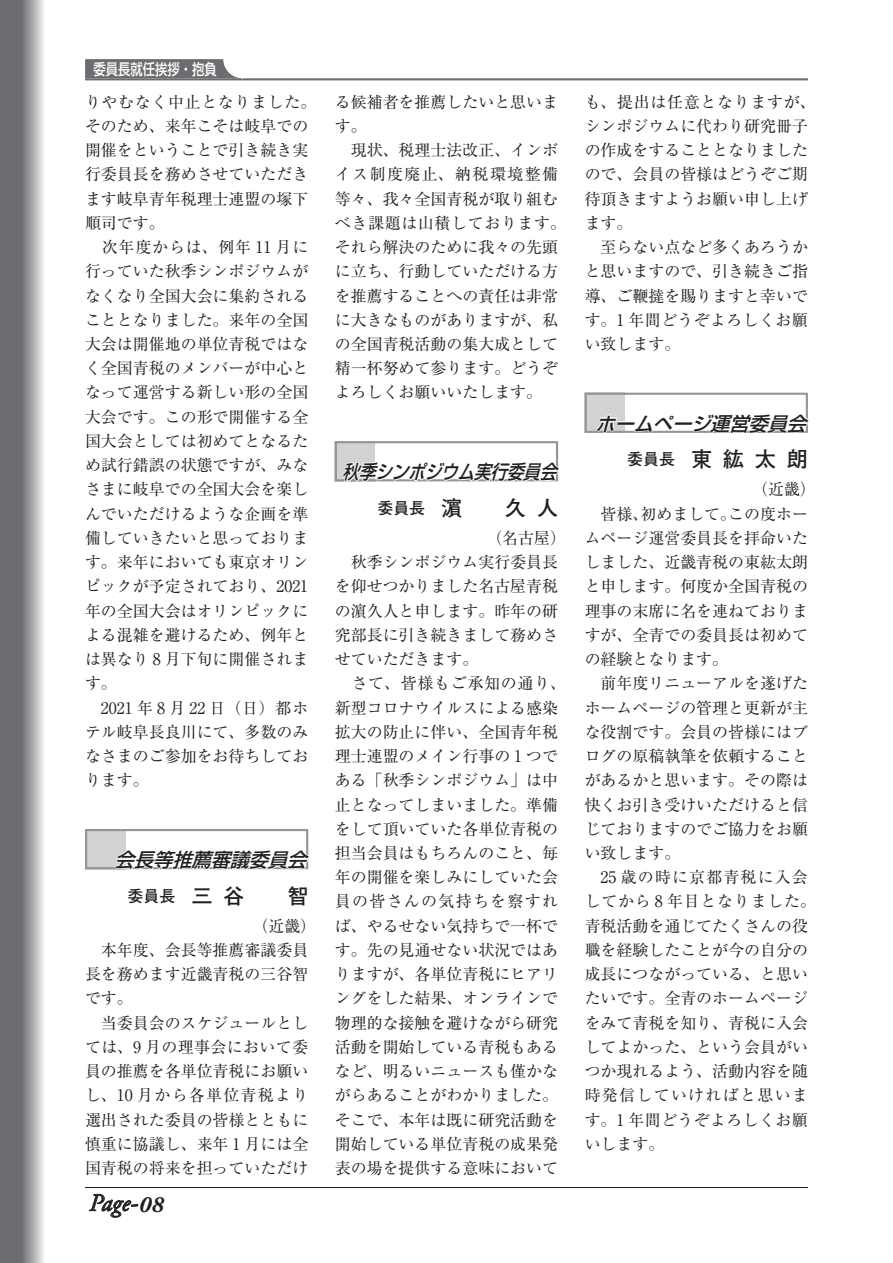
<style>
.page{position:relative;width:893px;height:1263px;background:#fff}
.page>*{position:absolute;margin:0;border:0;box-sizing:border-box;transform-origin:0 0}
.t1{font:italic 24.45px "Adobe Garamond Pro";color:#231f20}
.t2{font:italic 500 19.2px "Shin Go Pr 6 N";color:#231f20}
.t3{font:italic 500 19.2px "Shin Go Pr 6 N";color:#231f20;scale:.86 1}
.t4{font:15.9px/24.3px "Ryumin Pr 6 N";color:#231f20}
.t5{font:700 15.9px "Futo Go B101 Pro";color:#231f20}
.t6{font:500 15.45px "Shin Go Pr 6 N";color:#fff;scale:.8 1}
.s1{font-size:21.3px}
.s2{font-weight:700;font-size:23.4px}
</style>
<div class="page">
<svg style="left:0;top:0;width:44px;height:1263px;background:#8c8d90"></svg>
<hr style="left:85px;top:78px;width:723px;height:2px;background:#6c6d70">
<svg style="left:85px;top:59px;width:158px;height:20px;background:#7c7d7f"></svg>
<div style="left:85px;top:829px;width:40px;height:40px;background:#d1d2d4"></div>
<div style="left:85px;top:829px;width:223px;height:40px;border:2px solid #939598"></div>
<svg style="left:114px;top:848px;width:195px;height:22px"></svg>
<div style="left:335px;top:441px;width:40px;height:40px;background:#d1d2d4"></div>
<div style="left:335px;top:441px;width:223px;height:40px;border:2px solid #939598"></div>
<svg style="left:342px;top:460px;width:217px;height:22px"></svg>
<div style="left:585px;top:393px;width:40px;height:40px;background:#d1d2d4"></div>
<div style="left:585px;top:393px;width:223px;height:40px;border:2px solid #939598"></div>
<svg style="left:594px;top:412px;width:214px;height:21px"></svg>
<svg style="left:89px;top:1194px;width:49px;height:23px"></svg>
<hr style="left:85px;top:1187px;width:723px;height:1px;background:#231f20">
<p class="t6" style="left:94px;top:57px;width:156px">委員長就任挨拶・抱負</p>
<p class="t4" style="left:85px;top:89px;width:233px">りやむなく中止となりました。そのため、来年こそは岐阜での開催をということで引き続き実行委員長を務めさせていただきます岐阜青年税理士連盟の塚下順司です。<br>　次年度からは、例年 11 月に行っていた秋季シンポジウムがなくなり全国大会に集約されることとなりました。来年の全国大会は開催地の単位青税ではなく全国青税のメンバーが中心となって運営する新しい形の全国大会です。この形で開催する全国大会としては初めてとなるため試行錯誤の状態ですが、みなさまに岐阜での全国大会を楽しんでいただけるような企画を準備していきたいと思っております。来年においても東京オリンピックが予定されており、2021年の全国大会はオリンピックによる混雑を避けるため、例年とは異なり 8 月下旬に開催されます。<br>　2021 年 8 月 22 日（日）都ホテル岐阜長良川にて、多数のみなさまのご参加をお待ちしております。</p>
<p class="t2" style="left:115px;top:844px;width:201px">会長等推薦審議委員会</p>
<p class="t5" style="left:128px;top:883px;width:182px">委員長　<span class="s1">三谷　智</span></p>
<p class="t4" style="left:85px;top:913px;width:233px;text-indent:167px">（近畿）　本年度、会長等推薦審議委員長を務めます近畿青税の三谷智です。<br>　当委員会のスケジュールとしては、9 月の理事会において委員の推薦を各単位青税にお願いし、10 月から各単位青税より選出された委員の皆様とともに慎重に協議し、来年 1 月には全国青税の将来を担っていただけ</p>
<h1 class="t1" style="left:89px;top:1188px;width:76px">Page-<span class="s2">08</span></h1>
<p class="t4" style="left:335px;top:89px;width:233px">る候補者を推薦したいと思います。<br>　現状、税理士法改正、インボイス制度廃止、納税環境整備等々、我々全国青税が取り組むべき課題は山積しております。それら解決のために我々の先頭に立ち、行動していただける方を推薦することへの責任は非常に大きなものがありますが、私の全国青税活動の集大成として精一杯努めて参ります。どうぞよろしくお願いいたします。</p>
<p class="t3" style="left:342px;top:456px;width:259px">秋季シンポジウム実行委員会</p>
<p class="t5" style="left:377px;top:495px;width:182px">委員長　<span class="s1">濵　久人</span></p>
<p class="t4" style="left:335px;top:525px;width:233px;text-indent:151px">（名古屋）　秋季シンポジウム実行委員長を仰せつかりました名古屋青税の濵久人と申します。昨年の研究部長に引き続きまして務めさせていただきます。<br>　さて、皆様もご承知の通り、新型コロナウイルスによる感染拡大の防止に伴い、全国青年税理士連盟のメイン行事の 1 つである「秋季シンポジウム」は中止となってしまいました。準備をして頂いていた各単位青税の担当会員はもちろんのこと、毎年の開催を楽しみにしていた会員の皆さんの気持ちを察すれば、やるせない気持ちで一杯です。先の見通せない状況ではありますが、各単位青税にヒアリングをした結果、オンラインで物理的な接触を避けながら研究活動を開始している青税もあるなど、明るいニュースも僅かながらあることがわかりました。そこで、本年は既に研究活動を開始している単位青税の成果発表の場を提供する意味において</p>
<p class="t4" style="left:585px;top:89px;width:233px">も、提出は任意となりますが、シンポジウムに代わり研究冊子の作成をすることとなりましたので、会員の皆様はどうぞご期待頂きますようお願い申し上げます。<br>　至らない点など多くあろうかと思いますので、引き続きご指導、ご鞭撻を賜りますと幸いです。1 年間どうぞよろしくお願い致します。</p>
<p class="t2" style="left:595px;top:407px;width:220px">ホームページ運営委員会</p>
<p class="t5" style="left:627px;top:447px;width:182px">委員長　<span class="s1">東紘太朗</span></p>
<p class="t4" style="left:585px;top:476px;width:233px;text-indent:167px">（近畿）　皆様、初めまして。この度ホームページ運営委員長を拝命いたしました、近畿青税の東紘太朗と申します。何度か全国青税の理事の末席に名を連ねておりますが、全青での委員長は初めての経験となります。<br>　前年度リニューアルを遂げたホームページの管理と更新が主な役割です。会員の皆様にはブログの原稿執筆を依頼することがあるかと思います。その際は快くお引き受けいただけると信じておりますのでご協力をお願い致します。<br>　25 歳の時に京都青税に入会してから 8 年目となりました。青税活動を通じてたくさんの役職を経験したことが今の自分の成長につながっている、と思いたいです。全青のホームページをみて青税を知り、青税に入会してよかった、という会員がいつか現れるよう、活動内容を随時発信していければと思います。1 年間どうぞよろしくお願いします。</p>
</div>
